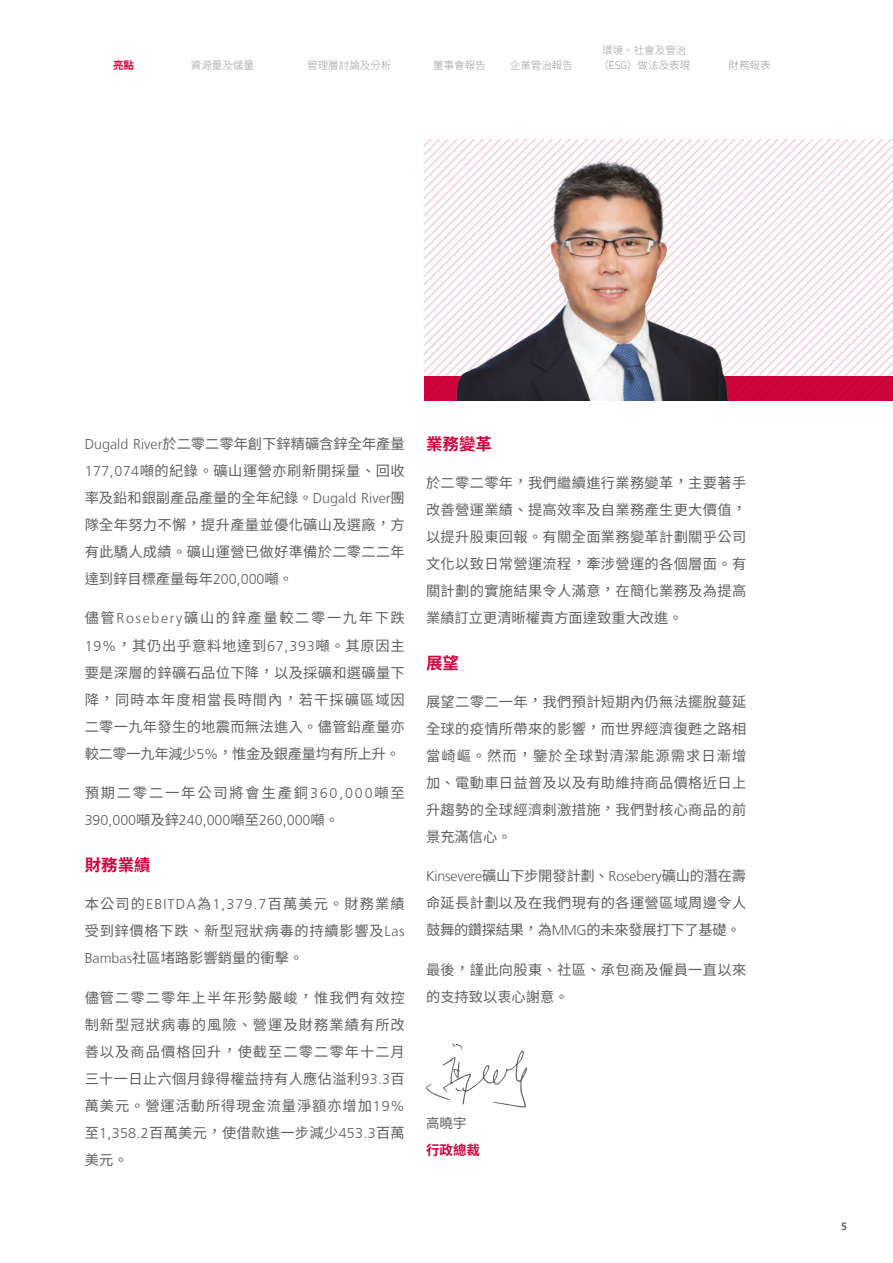
<style>
.page{position:relative;width:893px;height:1263px;background:#fff}
.page>*{position:absolute;margin:0;border:0;box-sizing:border-box;transform-origin:0 0}
.t1{font:700 16.5px "Source Han Sans TWHK";color:#d0043d}
.t2{font:14.25px/27px "Source Han Sans TWHK";letter-spacing:.02em;color:#5f5f5e;text-align:justify}
.t3{font:300 14.25px "Frutiger LT";letter-spacing:-.015em;color:#5f5f5e}
.t4{font:14.25px "Source Han Sans TWHK";letter-spacing:.13em;color:#5f5f5e}
.t5{font:700 13.5px "Source Han Sans TWHK";color:#d0043d}
.t6{font:13.5px "Source Han Sans TWHK";color:#5f5f5e}
.t7{font:300 10.5px/15px "Source Han Sans TWHK";color:#9d9d9d;text-align:center}
.t8{font:700 10.5px "Source Han Sans TWHK";color:#d0043d}
.t9{font:700 10.5px "Frutiger LT";color:#5f5f5e}
.s1{font-family:"Chevin Std"}
.s2{font-family:"Frutiger LT";font-weight:300}
.s3{font-family:"Source Han Sans TWHK";font-weight:400}
</style>
<div class="page">
<svg style="left:424px;top:140px;width:469px;height:236px"></svg>
<svg style="left:426px;top:1044px;width:101px;height:63px"></svg>
<div style="left:424px;top:376px;width:469px;height:25px;background:#d0043d"></div>
<img style="left:433px;top:155px;width:333px;height:246px">
<p class="t7" style="left:598px;top:42px;width:93px">環境、社會及管治（<span class="s1">ESG</span>）做法及表現</p>
<p class="t8" style="left:113px;top:59px;width:22px">亮點</p>
<p class="t7" style="left:191px;top:57px;width:64px">資源量及儲量</p>
<p class="t7" style="left:307px;top:57px;width:85px">管理層討論及分析</p>
<p class="t7" style="left:433px;top:57px;width:54px">董事會報告</p>
<p class="t7" style="left:510px;top:57px;width:64px">企業管治報告</p>
<p class="t7" style="left:728px;top:57px;width:43px">財務報表</p>
<p class="t2" style="left:85px;top:430px;width:322px"><span class="s2">Dugald River</span>於二零二零年創下鋅精礦含鋅全年產量<span class="s2">177,074</span>噸的紀錄。礦山運營亦刷新開採量、回收率及鉛和銀副產品產量的全年紀錄。<span class="s2">Dugald River</span>團隊全年努力不懈，提升產量並優化礦山及選廠，方有此驕人成績。礦山運營已做好準備於二零二二年達到鋅目標產量每年<span class="s2">200,000</span>噸。</p>
<p class="t2" style="left:85px;top:605px;width:322px">儘管<span class="s2">Rosebery</span>礦山的鋅產量較二零一九年下跌<span class="s2">19%</span>，其仍出乎意料地達到<span class="s2">67,393</span>噸。其原因主要是深層的鋅礦石品位下降，以及採礦和選礦量下降，同時本年度相當長時間內，若干採礦區域因二零一九年發生的地震而無法進入。儘管鉛產量亦較二零一九年減少<span class="s2">5%</span>，惟金及銀產量均有所上升。</p>
<p class="t4" style="left:85px;top:785px;width:321px">預期二零二一年公司將會生產銅<span class="s2">360,000</span>噸至</p>
<p class="t3" style="left:85px;top:812px;width:256px">390,000<span class="s3">噸及鋅</span>240,000<span class="s3">噸至</span>260,000<span class="s3">噸。</span></p>
<p class="t1" style="left:85px;top:856px;width:67px">財務業績</p>
<p class="t2" style="left:85px;top:891px;width:321px">本公司的<span class="s2">EBITDA</span>為<span class="s2">1,379.7</span>百萬美元。財務業績受到鋅價格下跌、新型冠狀病毒的持續影響及<span class="s2">Las Bambas</span>社區堵路影響銷量的衝擊。</p>
<p class="t2" style="left:85px;top:984px;width:322px">儘管二零二零年上半年形勢嚴峻，惟我們有效控制新型冠狀病毒的風險、營運及財務業績有所改善以及商品價格回升，使截至二零二零年十二月三十一日止六個月錄得權益持有人應佔溢利<span class="s2">93.3</span>百萬美元。營運活動所得現金流量淨額亦增加<span class="s2">19%</span>至<span class="s2">1,358.2</span>百萬美元，使借款進一步減少<span class="s2">453.3</span>百萬美元。</p>
<p class="t1" style="left:426px;top:435px;width:67px">業務變革</p>
<p class="t2" style="left:426px;top:469px;width:322px">於二零二零年，我們繼續進行業務變革，主要著手改善營運業績、提高效率及自業務產生更大價值，以提升股東回報。有關全面業務變革計劃關乎公司文化以致日常營運流程，牽涉營運的各個層面。有關計劃的實施結果令人滿意，在簡化業務及為提高業績訂立更清晰權責方面達致重大改進。</p>
<p class="t1" style="left:426px;top:653px;width:34px">展望</p>
<p class="t2" style="left:426px;top:688px;width:322px">展望二零二一年，我們預計短期內仍無法擺脫蔓延全球的疫情所帶來的影響，而世界經濟復甦之路相當崎嶇。然而，鑒於全球對清潔能源需求日漸增加、電動車日益普及以及有助維持商品價格近日上升趨勢的全球經濟刺激措施，我們對核心商品的前景充滿信心。</p>
<p class="t3" style="left:426px;top:868px;width:321px">Kinsevere<span class="s3">礦山下步開發計劃、</span>Rosebery<span class="s3">礦山的潛在壽</span></p>
<p class="t2" style="left:426px;top:890px;width:322px">命延長計劃以及在我們現有的各運營區域周邊令人鼓舞的鑽探結果，為<span class="s2">MMG</span>的未來發展打下了基礎。</p>
<p class="t2" style="left:426px;top:957px;width:322px">最後，謹此向股東、社區、承包商及僱員一直以來的支持致以衷心謝意。</p>
<p class="t6" style="left:426px;top:1115px;width:42px">高曉宇</p>
<p class="t5" style="left:426px;top:1142px;width:55px">行政總裁</p>
<p class="t9" style="left:841px;top:1220px;width:7px">5</p>
</div>
